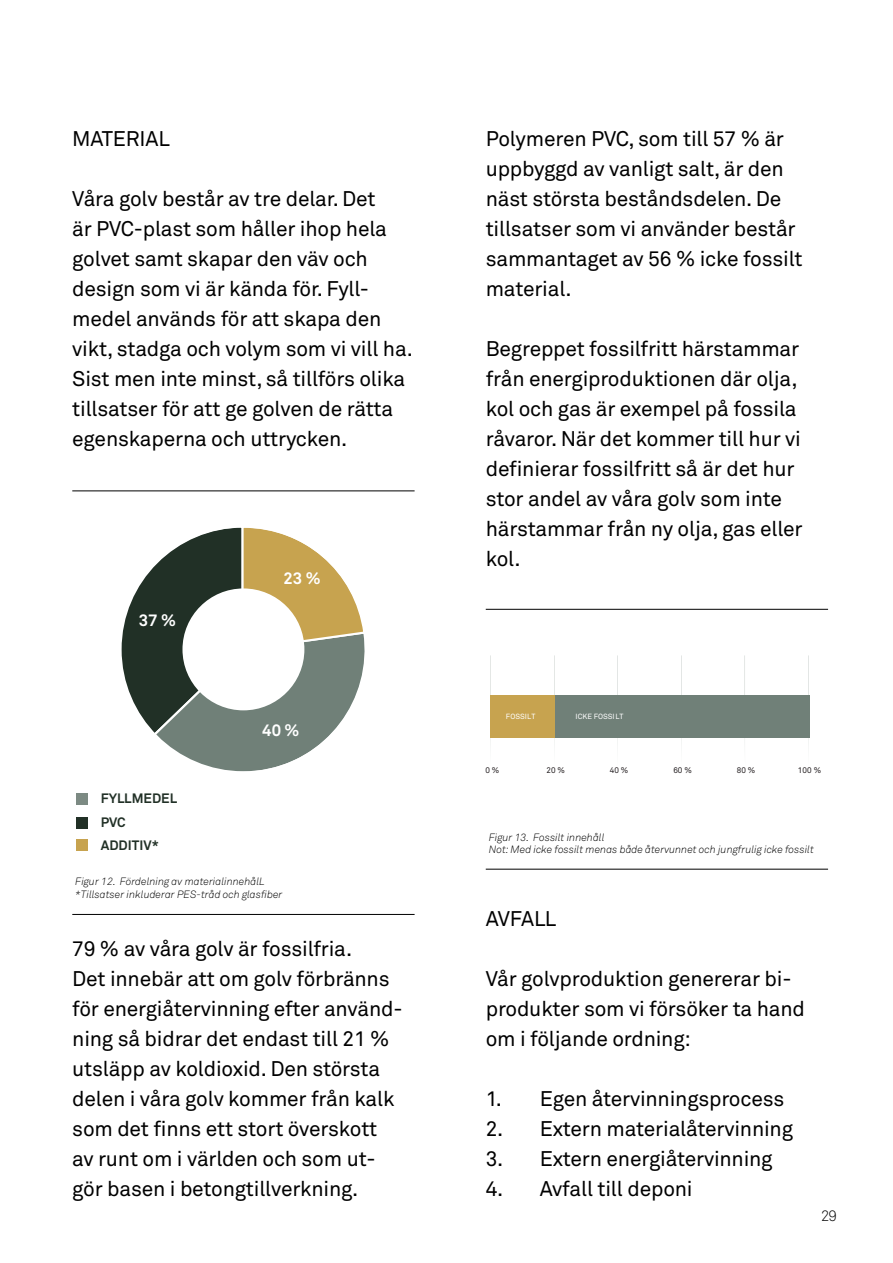
<style>
.page{position:relative;width:893px;height:1263px;background:#fff}
.page>*{position:absolute;margin:0;border:0;box-sizing:border-box;transform-origin:0 0}
.t1{font:21px/30px "Akkurat";letter-spacing:-.01em;color:#000}
.t2{font:700 16.5px "Akkurat";color:#fff}
.t3{font:300 15px "Akkurat";color:#000}
.t4{font:700 13.5px/23.5px "Akkurat";color:#213026}
.t5{font:italic 300 10.5px/12.6px "Akkurat";color:#000}
.t6{font:8.1px "Akkurat";color:#241f21}
.t7{font:7.5px "Akkurat";color:#fff}
</style>
<div class="page">
<hr style="left:72px;top:914px;width:343px;height:1px;background:#000">
<hr style="left:72px;top:491px;width:343px;height:1px;background:#000">
<hr style="left:486px;top:869px;width:342px;height:1px;background:#000">
<div style="left:76px;top:793px;width:12px;height:12px;background:#7c8a83"></div>
<div style="left:76px;top:817px;width:12px;height:11px;background:#213026"></div>
<div style="left:76px;top:839px;width:12px;height:12px;background:#c7a34f"></div>
<hr style="left:486px;top:609px;width:342px;height:1px;background:#000">
<svg style="left:490px;top:655px;width:1px;height:90px"></svg>
<svg style="left:554px;top:655px;width:1px;height:90px"></svg>
<svg style="left:681px;top:655px;width:1px;height:90px"></svg>
<svg style="left:808px;top:655px;width:1px;height:90px"></svg>
<div style="left:491px;top:696px;width:66px;height:42px;background:#c7a34f"></div>
<div style="left:555px;top:696px;width:255px;height:42px;background:#708078"></div>
<svg style="left:121px;top:527px;width:244px;height:245px"></svg>
<p class="t1" style="left:72px;top:123px;width:99px">MATERIAL</p>
<p class="t1" style="left:72px;top:183px;width:342px">Våra golv består av tre delar. Det<br>är PVC-plast som håller ihop hela golvet samt skapar den väv och design som vi är kända för. Fyll&shy;medel används för att skapa den vikt, stadga och volym som vi vill ha.<br>Sist men inte minst, så tillförs olika tillsatser för att ge golven de rätta egenskaperna och uttrycken.</p>
<p class="t2" style="left:139px;top:609px;width:39px">37 %</p>
<p class="t4" style="left:101px;top:786px;width:78px">FYLLMEDEL</p>
<p class="t4" style="left:101px;top:810px;width:60px">PVC<br>ADDITIV*</p>
<p class="t2" style="left:284px;top:568px;width:39px">23 %</p>
<p class="t2" style="left:262px;top:719px;width:39px">40 %</p>
<p class="t5" style="left:75px;top:875px;width:209px">Figur 12. Fördelning av materialinnehålL *Tillsatser inkluderar PES-tråd och glasfiber</p>
<p class="t1" style="left:72px;top:933px;width:332px">79 % av våra golv är fossilfria.<br>Det innebär att om golv förbränns för energiåtervinning efter använd&shy;ning så bidrar det endast till 21 % utsläpp av koldioxid. Den största delen i våra golv kommer från kalk som det finns ett stort överskott av runt om i världen och som ut&shy;gör basen i betongtillverkning.</p>
<p class="t1" style="left:486px;top:123px;width:318px">Polymeren PVC, som till 57 % är uppbyggd av vanligt salt, är den näst största beståndsdelen. De tillsatser som vi använder består sammantaget av 56 % icke fossilt material.</p>
<p class="t1" style="left:486px;top:333px;width:318px">Begreppet fossilfritt härstammar från energiproduktionen där olja, kol och gas är exempel på fossila råvaror. När det kommer till hur vi definierar fossilfritt så är det hur stor andel av våra golv som inte härstammar från ny olja, gas eller kol.</p>
<p class="t7" style="left:506px;top:712px;width:31px">FOSSILT</p>
<p class="t7" style="left:575px;top:712px;width:49px">ICKE FOSSILT</p>
<p class="t6" style="left:485px;top:765px;width:15px">0 %</p>
<p class="t6" style="left:546px;top:765px;width:20px">20 %</p>
<p class="t6" style="left:610px;top:765px;width:20px">40 %</p>
<p class="t6" style="left:673px;top:765px;width:20px">60 %</p>
<p class="t6" style="left:737px;top:765px;width:20px">80 %</p>
<p class="t6" style="left:798px;top:765px;width:25px">100 %</p>
<p class="t5" style="left:489px;top:831px;width:327px">Figur 13. Fossilt innehåll<br>Not: Med icke fossilt menas både återvunnet och jungfrulig icke fossilt</p>
<p class="t1" style="left:486px;top:903px;width:72px">AVFALL</p>
<p class="t1" style="left:486px;top:963px;width:321px">Vår golvproduktion genererar bi&shy;produkter som vi försöker ta hand om i följande ordning:</p>
<p class="t1" style="left:486px;top:1083px;width:300px">1. Egen återvinningsprocess</p>
<p class="t1" style="left:486px;top:1113px;width:309px">2. Extern materialåtervinning</p>
<p class="t1" style="left:486px;top:1143px;width:288px">3. Extern energiåtervinning</p>
<p class="t1" style="left:486px;top:1173px;width:208px">4. Avfall till deponi</p>
<p class="t3" style="left:821px;top:1206px;width:18px">29</p>
</div>
